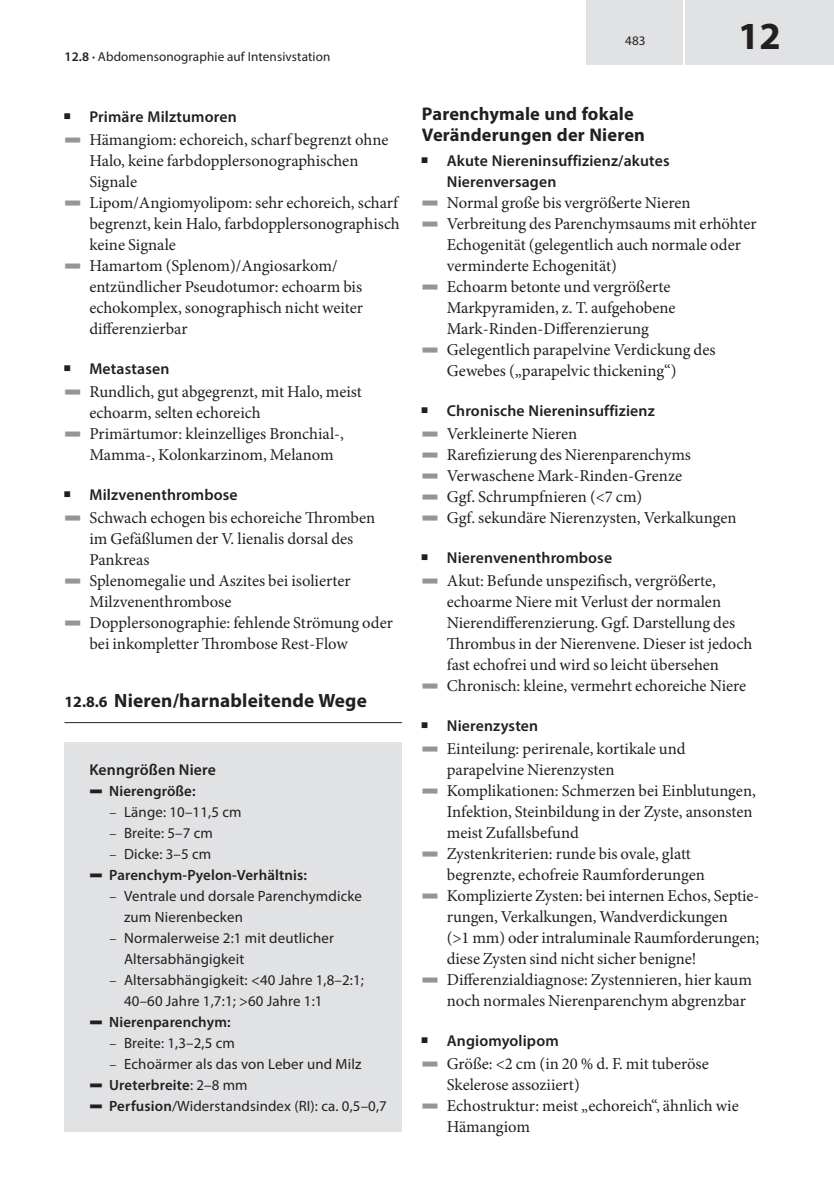
<style>
.page{position:relative;width:834px;height:1191px;background:#fff}
.page>*{position:absolute;margin:0;border:0;box-sizing:border-box;transform-origin:0 0}
.t1{font:700 38.5px "Myriad Pro";color:#231f20}
.t2{font:700 19.25px "Myriad Pro";letter-spacing:.01em;color:#231f20}
.t3{font:700 18.38px/21px "Myriad Pro";letter-spacing:.01em;color:#231f20}
.t4{font:16.62px/21px "Minion Pro";color:#231f20}
.t5{font:600 15.75px/21px "Myriad Pro";letter-spacing:.01em;color:#231f20}
.t6{font:14.88px/21px "Myriad Pro";letter-spacing:.01em;color:#231f20}
.t7{font:600 14.88px/21px "Myriad Pro";letter-spacing:.01em;color:#231f20}
.t8{font:13.12px "Myriad Pro";letter-spacing:.01em;color:#231f20}
.s1{font-weight:600}
.s2{font-family:"Blik Buttons";font-weight:400}
.s3{font-family:"Blik Buttons";color:#939598}
.s4{font-size:15.75px}
.s5{font-family:"Minion Pro"}
.s6{font-family:"Minion Pro";font-weight:400}
.s7{font-weight:400}
.s8{font-family:"Blik Buttons"}
</style>
<div class="page">
<div style="left:685px;top:0;width:148px;height:64px;background:#e1e2e4"></div>
<div style="left:585px;top:0;width:97px;height:64px;background:#e1e2e4"></div>
<hr style="left:64px;top:722px;width:338px;height:1px;background:#231f20">
<div style="left:64px;top:742px;width:338px;height:390px;background:#e1e2e4"></div>
<p class="t8" style="left:64px;top:49px;width:267px"><span class="s1">12.8 ·</span> Abdomensonographie auf Intensivstation</p>
<p class="t5" style="left:64px;top:106px;width:174px"><span class="s2">z</span> Primäre Milztumoren</p>
<p class="t4" style="left:64px;top:129px;width:325px"><span class="s3">4</span> Hämangiom: echoreich, scharf begrenzt ohne</p>
<p class="t4" style="left:89px;top:150px;width:270px">Halo, keine farbdopplersonographischen</p>
<p class="t4" style="left:89px;top:171px;width:49px">Signale</p>
<p class="t4" style="left:64px;top:192px;width:335px"><span class="s3">4</span> Lipom/Angiomyolipom: sehr echoreich, scharf</p>
<p class="t4" style="left:89px;top:213px;width:312px">begrenzt, kein Halo, farbdopplersonographisch</p>
<p class="t4" style="left:89px;top:234px;width:88px">keine Signale</p>
<p class="t4" style="left:64px;top:255px;width:274px"><span class="s3">4</span> Hamartom (Splenom)/Angiosarkom/</p>
<p class="t4" style="left:89px;top:276px;width:274px">entzündlicher Pseudotumor: echoarm bis</p>
<p class="t4" style="left:89px;top:297px;width:275px">echokomplex, sonographisch nicht weiter</p>
<p class="t4" style="left:89px;top:318px;width:100px">differenzierbar</p>
<p class="t5" style="left:64px;top:358px;width:106px"><span class="s2">z</span> Metastasen</p>
<p class="t4" style="left:64px;top:381px;width:299px"><span class="s3">4</span> Rundlich, gut abgegrenzt, mit Halo, meist</p>
<p class="t4" style="left:89px;top:402px;width:173px">echoarm, selten echoreich</p>
<p class="t4" style="left:64px;top:423px;width:281px"><span class="s3">4</span> Primärtumor: kleinzelliges Bronchial-,</p>
<p class="t4" style="left:89px;top:444px;width:246px">Mamma-, Kolonkarzinom, Melanom</p>
<p class="t5" style="left:64px;top:484px;width:175px"><span class="s2">z</span> Milzvenenthrombose</p>
<p class="t4" style="left:64px;top:507px;width:312px"><span class="s3">4</span> Schwach echogen bis echoreiche Thromben</p>
<p class="t4" style="left:89px;top:528px;width:265px">im Gefäßlumen der V. lienalis dorsal des</p>
<p class="t4" style="left:89px;top:549px;width:62px">Pankreas</p>
<p class="t4" style="left:64px;top:570px;width:287px"><span class="s3">4</span> Splenomegalie und Aszites bei isolierter</p>
<p class="t4" style="left:89px;top:591px;width:144px">Milzvenenthrombose</p>
<p class="t4" style="left:64px;top:612px;width:330px"><span class="s3">4</span> Dopplersonographie: fehlende Strömung oder</p>
<p class="t4" style="left:89px;top:633px;width:260px">bei inkompletter Thrombose Rest-Flow</p>
<p class="t2" style="left:64px;top:688px;width:304px"><span class="s4">12.8.6</span> Nieren/harnableitende Wege</p>
<p class="t5" style="left:89px;top:759px;width:128px">Kenngrößen Niere</p>
<p class="t7" style="left:89px;top:780px;width:108px"><span class="s2">5</span> Nierengröße:</p>
<p class="t6" style="left:109px;top:801px;width:134px"><span class="s5">–</span> Länge: 10–11,5 cm</p>
<p class="t6" style="left:109px;top:822px;width:105px"><span class="s5">–</span> Breite: 5–7 cm</p>
<p class="t7" style="left:89px;top:843px;width:219px;text-indent:20px"><span class="s6">–</span> <span class="s7">Dicke: 3–5 cm<br></span><span class="s2">5</span> Parenchym-Pyelon-Verhältnis:</p>
<p class="t6" style="left:124px;top:885px;width:239px;text-indent:-15px"><span class="s5">–</span> Ventrale und dorsale Parenchymdicke zum Nierenbecken</p>
<p class="t6" style="left:124px;top:927px;width:211px;text-indent:-15px"><span class="s5">–</span> Normalerweise 2:1 mit deutlicher<br>Altersabhängigkeit</p>
<p class="t6" style="left:109px;top:969px;width:256px"><span class="s5">–</span> Altersabhängigkeit: &lt;40 Jahre 1,8–2:1;</p>
<p class="t6" style="left:124px;top:990px;width:200px">40–60 Jahre 1,7:1; &gt;60 Jahre 1:1</p>
<p class="t7" style="left:89px;top:1011px;width:143px"><span class="s2">5</span> Nierenparenchym:</p>
<p class="t6" style="left:109px;top:1032px;width:127px"><span class="s5">–</span> Breite: 1,3–2,5 cm</p>
<p class="t6" style="left:89px;top:1053px;width:299px;text-indent:20px"><span class="s5">–</span> Echoärmer als das von Leber und Milz<br><span class="s8">5</span> <span class="s1">Ureterbreite</span>: 2–8 mm<br><span class="s8">5</span> <span class="s1">Perfusion</span>/Widerstandsindex (RI): ca. 0,5–0,7</p>
<p class="t8" style="left:625px;top:32px;width:22px">483</p>
<h1 class="t1" style="left:738px;top:11px;width:44px">12</h1>
<p class="t3" style="left:422px;top:103px;width:224px">Parenchymale und fokale<br>Veränderungen der Nieren</p>
<p class="t5" style="left:446px;top:150px;width:224px;text-indent:-25px"><span class="s2">z</span> Akute Niereninsuffizienz/akutes<br>Nierenversagen</p>
<p class="t4" style="left:422px;top:192px;width:270px"><span class="s3">4</span> Normal große bis vergrößerte Nieren</p>
<p class="t4" style="left:422px;top:213px;width:336px"><span class="s3">4</span> Verbreitung des Parenchymsaums mit erhöhter</p>
<p class="t4" style="left:446px;top:234px;width:295px">Echogenität (gelegentlich auch normale oder</p>
<p class="t4" style="left:446px;top:255px;width:172px">verminderte Echogenität)</p>
<p class="t4" style="left:422px;top:276px;width:250px"><span class="s3">4</span> Echoarm betonte und vergrößerte</p>
<p class="t4" style="left:446px;top:297px;width:230px">Markpyramiden, z. T. aufgehobene</p>
<p class="t4" style="left:446px;top:318px;width:204px">Mark-Rinden-Differenzierung</p>
<p class="t4" style="left:422px;top:339px;width:295px"><span class="s3">4</span> Gelegentlich parapelvine Verdickung des</p>
<p class="t4" style="left:446px;top:360px;width:231px">Gewebes („parapelvic thickening“)</p>
<p class="t5" style="left:422px;top:400px;width:234px"><span class="s2">z</span> Chronische Niereninsuffizienz</p>
<p class="t4" style="left:422px;top:423px;width:316px"><span class="s3">4</span> Verkleinerte Nieren<br><span class="s3">4</span> Rarefizierung des Nierenparenchyms<br><span class="s3">4</span> Verwaschene Mark-Rinden-Grenze<br><span class="s3">4</span> Ggf. Schrumpfnieren (&lt;7 cm)<br><span class="s3">4</span> Ggf. sekundäre Nierenzysten, Verkalkungen</p>
<p class="t5" style="left:422px;top:547px;width:192px"><span class="s2">z</span> Nierenvenenthrombose</p>
<p class="t4" style="left:422px;top:570px;width:295px"><span class="s3">4</span> Akut: Befunde unspezifisch, vergrößerte,</p>
<p class="t4" style="left:446px;top:591px;width:276px">echoarme Niere mit Verlust der normalen</p>
<p class="t4" style="left:446px;top:612px;width:290px">Nierendifferenzierung. Ggf. Darstellung des</p>
<p class="t4" style="left:446px;top:633px;width:307px">Thrombus in der Nierenvene. Dieser ist jedoch</p>
<p class="t4" style="left:446px;top:654px;width:274px">fast echofrei und wird so leicht übersehen</p>
<p class="t4" style="left:422px;top:675px;width:326px"><span class="s3">4</span> Chronisch: kleine, vermehrt echoreiche Niere</p>
<p class="t5" style="left:422px;top:715px;width:118px"><span class="s2">z</span> Nierenzysten</p>
<p class="t4" style="left:422px;top:738px;width:265px"><span class="s3">4</span> Einteilung: perirenale, kortikale und</p>
<p class="t4" style="left:446px;top:759px;width:169px">parapelvine Nierenzysten</p>
<p class="t4" style="left:422px;top:780px;width:335px"><span class="s3">4</span> Komplikationen: Schmerzen bei Einblutungen,</p>
<p class="t4" style="left:446px;top:801px;width:307px">Infektion, Steinbildung in der Zyste, ansonsten</p>
<p class="t4" style="left:446px;top:822px;width:134px">meist Zufallsbefund</p>
<p class="t4" style="left:422px;top:843px;width:270px"><span class="s3">4</span> Zystenkriterien: runde bis ovale, glatt</p>
<p class="t4" style="left:446px;top:864px;width:260px">begrenzte, echofreie Raumforderungen</p>
<p class="t4" style="left:422px;top:885px;width:339px"><span class="s3">4</span> Komplizierte Zysten: bei internen Echos, Septie-</p>
<p class="t4" style="left:446px;top:906px;width:282px">rungen, Verkalkungen, Wandverdickungen</p>
<p class="t4" style="left:446px;top:927px;width:314px">(&gt;1 mm) oder intraluminale Raumforderungen;</p>
<p class="t4" style="left:446px;top:948px;width:251px">diese Zysten sind nicht sicher benigne!</p>
<p class="t4" style="left:422px;top:969px;width:331px"><span class="s3">4</span> Differenzialdiagnose: Zystennieren, hier kaum</p>
<p class="t4" style="left:446px;top:990px;width:300px">noch normales Nierenparenchym abgrenzbar</p>
<p class="t5" style="left:422px;top:1030px;width:138px"><span class="s2">z</span> Angiomyolipom</p>
<p class="t4" style="left:422px;top:1053px;width:288px"><span class="s3">4</span> Größe: &lt;2 cm (in 20 % d. F. mit tuberöse</p>
<p class="t4" style="left:446px;top:1074px;width:134px">Skelerose assoziiert)</p>
<p class="t4" style="left:422px;top:1095px;width:318px"><span class="s3">4</span> Echostruktur: meist „echoreich“, ähnlich wie</p>
<p class="t4" style="left:446px;top:1116px;width:85px">Hämangiom</p>
</div>
